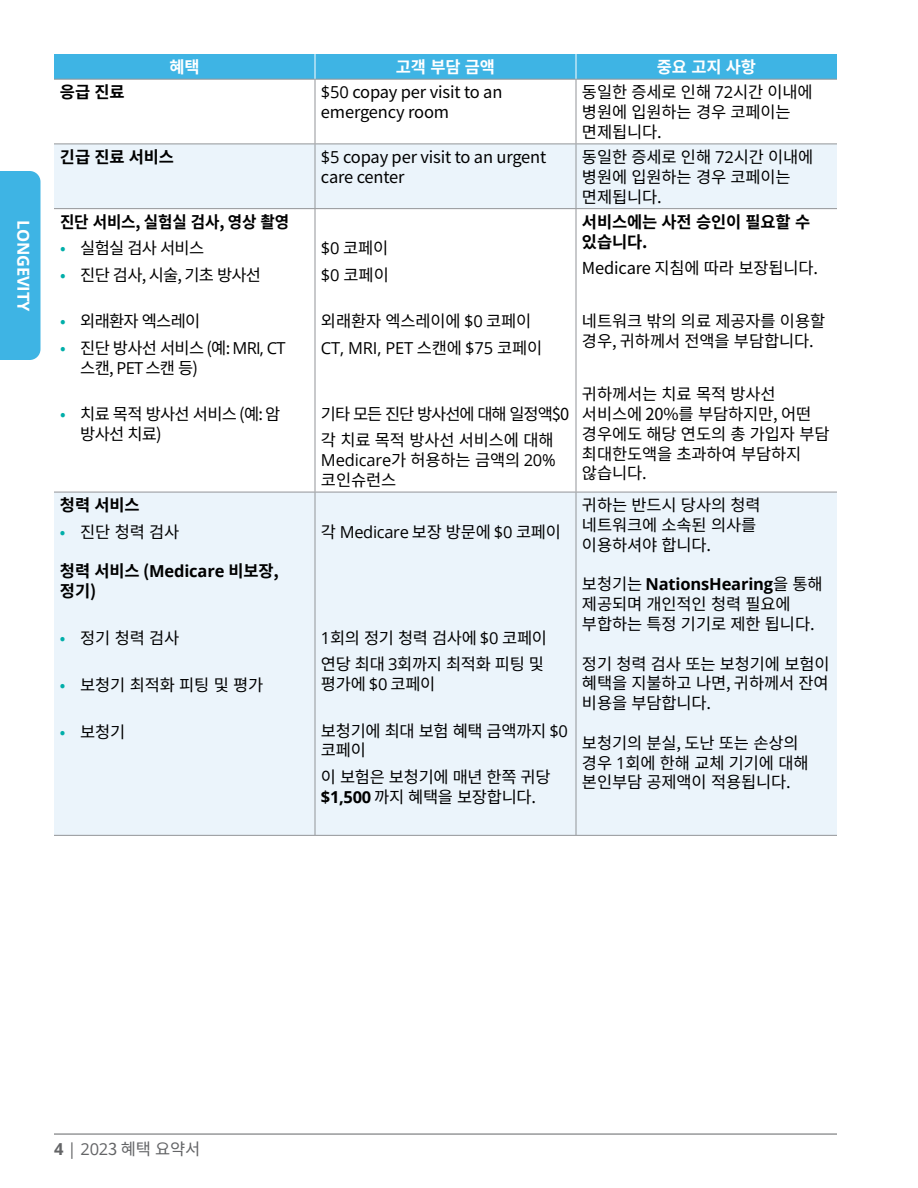
<style>
.page{position:relative;width:918px;height:1188px;background:#fff}
.page>*{position:absolute;margin:0;border:0;box-sizing:border-box;transform-origin:0 0}
.t1{font:16.5px/19.8px "Noto Sans CJ Kkr";letter-spacing:-.01em;color:#000}
.t2{font:16.5px/19.8px "Noto Sans CJ Kkr";letter-spacing:-.045em;color:#000}
.t3{font:16.5px "Open Sans";letter-spacing:-.01em;color:#000}
.t4{font:700 16.5px/19.8px "Noto Sans CJ Kkr";letter-spacing:-.01em;color:#000}
.t5{font:16.5px/26.5px "Noto Sans CJ Kkr";letter-spacing:-.06em;color:#000}
.t6{font:700 16.5px "Open Sans";letter-spacing:-.01em;color:#000}
.t7{font:700 16.5px "Noto Sans CJ Kkr";letter-spacing:-.01em;color:#000;scale:.95 1}
.t8{font:700 16.5px "Noto Sans CJ Kkr";letter-spacing:-.01em;color:#fff}
.t9{font:16.5px "Noto Sans CJ Kkr";color:#636466}
.t10{font:700 16.5px "Open Sans";letter-spacing:-.01em;color:#fff}
.s1{font-family:"Open Sans"}
.s2{color:#00aea9}
.s3{font-family:"Noto Sans CJ Kkr"}
.s4{font-family:"Open Sans";font-weight:700}
.s5{font-family:"Noto Sans CJ Kkr";font-weight:400}
</style>
<div class="page">
<div style="left:0;top:171px;width:40px;height:189px;background:#3eb4e4"></div>
<hr style="left:54px;top:1134px;width:783px;height:1px;background:#636466">
<svg style="left:54px;top:145px;width:783px;height:690px;fill:#ebf4fb"></svg>
<hr style="left:315px;top:80px;width:1px;height:64px;background:#939598">
<hr style="left:576px;top:80px;width:1px;height:64px;background:#939598">
<hr style="left:54px;top:144px;width:261px;height:1px;background:#939598">
<hr style="left:315px;top:144px;width:261px;height:1px;background:#939598">
<hr style="left:315px;top:144px;width:1px;height:64px;background:#939598">
<hr style="left:576px;top:144px;width:261px;height:1px;background:#939598">
<hr style="left:576px;top:144px;width:1px;height:64px;background:#939598">
<hr style="left:54px;top:208px;width:261px;height:1px;background:#939598">
<hr style="left:315px;top:208px;width:261px;height:1px;background:#939598">
<hr style="left:315px;top:209px;width:1px;height:283px;background:#939598">
<hr style="left:576px;top:208px;width:261px;height:1px;background:#939598">
<hr style="left:576px;top:209px;width:1px;height:283px;background:#939598">
<hr style="left:315px;top:492px;width:1px;height:343px;background:#939598">
<hr style="left:576px;top:492px;width:1px;height:343px;background:#939598">
<hr style="left:54px;top:835px;width:261px;height:1px;background:#939598">
<hr style="left:315px;top:835px;width:261px;height:1px;background:#939598">
<hr style="left:576px;top:835px;width:261px;height:1px;background:#939598">
<hr style="left:54px;top:79px;width:261px;height:1px;background:#939598">
<hr style="left:315px;top:79px;width:261px;height:1px;background:#939598">
<hr style="left:576px;top:79px;width:261px;height:1px;background:#939598">
<hr style="left:54px;top:492px;width:261px;height:1px;background:#939598">
<hr style="left:315px;top:492px;width:261px;height:1px;background:#939598">
<hr style="left:576px;top:492px;width:261px;height:1px;background:#939598">
<div style="left:54px;top:54px;width:783px;height:25px;background:#3eb4e4"></div>
<p class="t10" style="left:35px;top:220px;width:93px;rotate:90deg">LONGEVITY</p>
<p class="t8" style="left:169px;top:58px;width:32px">혜택</p>
<p class="t8" style="left:396px;top:58px;width:101px">고객 부담 금액</p>
<p class="t8" style="left:657px;top:58px;width:101px">중요 고지 사항</p>
<p class="t4" style="left:60px;top:83px;width:66px">응급 진료</p>
<p class="t1" style="left:321px;top:83px;width:183px"><span class="s1">$50</span> copay per visit to an emergency room</p>
<p class="t1" style="left:582px;top:83px;width:232px">동일한 증세로 인해 <span class="s1">72</span>시간 이내에 병원에 입원하는 경우 코페이는 면제됩니다.</p>
<p class="t4" style="left:60px;top:147px;width:116px">긴급 진료 서비스</p>
<p class="t1" style="left:321px;top:147px;width:227px"><span class="s1">$5</span> copay per visit to an urgent care center</p>
<p class="t1" style="left:582px;top:147px;width:233px">동일한 증세로 인해 <span class="s1">72</span>시간 이내에 병원에 입원하는 경우 코페이는 면제됩니다.</p>
<p class="t7" style="left:60px;top:212px;width:243px">진단 서비스, 실험실 검사, 영상 촬영</p>
<p class="t1" style="left:60px;top:239px;width:146px"><span class="s2">•</span> 실험실 검사 서비스</p>
<p class="t2" style="left:60px;top:265px;width:203px"><span class="s2">•</span> 진단 검사, 시술, 기초 방사선</p>
<p class="t2" style="left:60px;top:312px;width:142px"><span class="s2">•</span> 외래환자 엑스레이</p>
<p class="t2" style="left:80px;top:338px;width:207px;text-indent:-20px"><span class="s2">•</span> 진단 방사선 서비스 (예: <span class="s1">MRI, CT </span>스캔, <span class="s1">PET</span> 스캔 등)</p>
<p class="t2" style="left:80px;top:404px;width:202px;text-indent:-20px"><span class="s2">•</span> 치료 목적 방사선 서비스 (예: 암 방사선 치료)</p>
<p class="t4" style="left:582px;top:212px;width:230px">서비스에는 사전 승인이 필요할 수 있습니다.</p>
<p class="t1" style="left:582px;top:259px;width:238px">Medicare 지침에 따라 보장됩니다.</p>
<p class="t1" style="left:582px;top:312px;width:245px">네트워크 밖의 의료 제공자를 이용할 경우, 귀하께서 전액을 부담합니다.</p>
<p class="t1" style="left:582px;top:385px;width:249px">귀하께서는 치료 목적 방사선 서비스에 20%를 부담하지만, 어떤 경우에도 해당 연도의 총 가입자 부담 최대한도액을 초과하여 부담하지 않습니다.</p>
<p class="t1" style="left:321px;top:235px;width:69px;line-height:26.5px"><span class="s1">$0</span> 코페이 <span class="s1">$0</span> 코페이</p>
<p class="t1" style="left:321px;top:312px;width:212px">외래환자 엑스레이에 <span class="s1">$0</span> 코페이</p>
<p class="t3" style="left:321px;top:336px;width:223px">CT, MRI, PET <span class="s3">스캔에</span> $75 <span class="s3">코페이</span></p>
<p class="t5" style="left:321px;top:401px;width:250px">기타 모든 진단 방사선에 대해 일정액$0 각 치료 목적 방사선 서비스에 대해</p>
<p class="t3" style="left:321px;top:449px;width:236px">Medicare<span class="s3">가 허용하는 금액의</span> 20%</p>
<p class="t1" style="left:321px;top:470px;width:77px">코인슈런스</p>
<p class="t4" style="left:60px;top:496px;width:81px">청력 서비스</p>
<p class="t1" style="left:60px;top:522px;width:121px"><span class="s2">•</span> 진단 청력 검사</p>
<p class="t4" style="left:60px;top:562px;width:220px">청력 서비스 (<span class="s1">Medicare</span> 비보장, 정기)</p>
<p class="t1" style="left:60px;top:628px;width:121px"><span class="s2">•</span> 정기 청력 검사</p>
<p class="t1" style="left:60px;top:675px;width:205px"><span class="s2">•</span> 보청기 최적화 피팅 및 평가</p>
<p class="t1" style="left:60px;top:722px;width:67px"><span class="s2">•</span> 보청기</p>
<p class="t3" style="left:321px;top:520px;width:241px"><span class="s3">각</span> Medicare <span class="s3">보장 방문에</span> $0 <span class="s3">코페이</span></p>
<p class="t1" style="left:321px;top:625px;width:228px;line-height:26.5px"><span class="s1">1</span>회의 정기 청력 검사에 <span class="s1">$0</span> 코페이 연당 최대 <span class="s1">3</span>회까지 최적화 피팅 및</p>
<p class="t1" style="left:321px;top:675px;width:116px">평가에 <span class="s1">$0</span> 코페이</p>
<p class="t1" style="left:321px;top:721px;width:248px">보청기에 최대 보험 혜택 금액까지 <span class="s1">$0 </span>코페이</p>
<p class="t1" style="left:321px;top:767px;width:231px">이 보험은 보청기에 매년 한쪽 귀당 <span class="s4">$1,500</span> 까지 혜택을 보장합니다.</p>
<p class="t1" style="left:582px;top:496px;width:180px">귀하는 반드시 당사의 청력 네트워크에 소속된 의사를 이용하셔야 합니다.</p>
<p class="t6" style="left:582px;top:573px;width:242px"><span class="s5">보청기는</span> NationsHearing<span class="s5">을 통해</span></p>
<p class="t1" style="left:582px;top:595px;width:234px">제공되며 개인적인 청력 필요에 부합하는 특정 기기로 제한 됩니다.</p>
<p class="t1" style="left:582px;top:654px;width:249px;text-align:justify">정기 청력 검사 또는 보청기에 보험이 혜택을 지불하고 나면, 귀하께서 잔여 비용을 부담합니다.</p>
<p class="t1" style="left:582px;top:733px;width:228px">보청기의 분실, 도난 또는 손상의 경우 <span class="s1">1</span>회에 한해 교체 기기에 대해 본인부담 공제액이 적용됩니다.</p>
<p class="t9" style="left:54px;top:1140px;width:148px"><span class="s4">4</span> <span class="s1">| 202</span>3 혜택 요약서</p>
</div>
